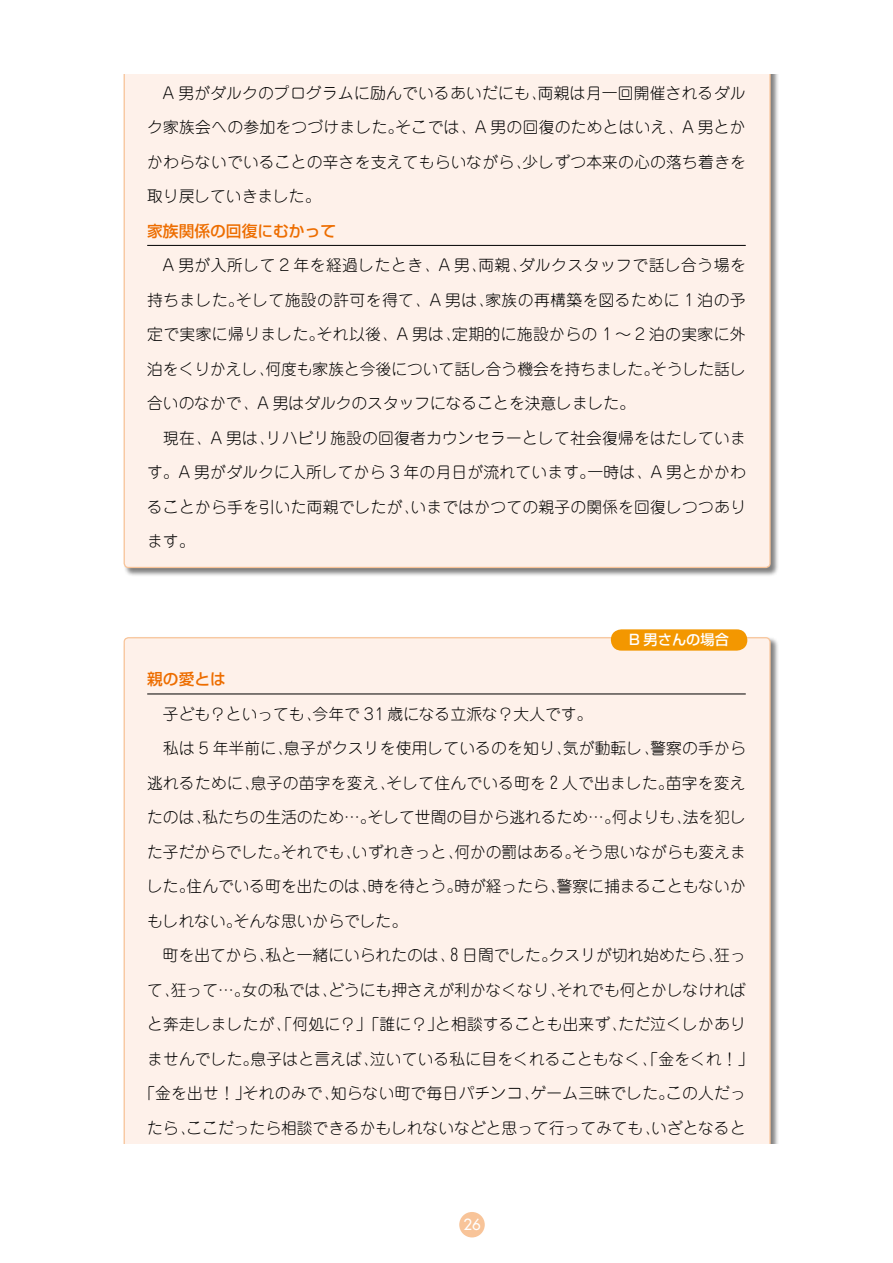
<style>
.page{position:relative;width:893px;height:1263px;background:#fff}
.page>*{position:absolute;margin:0;border:0;box-sizing:border-box;transform-origin:0 0}
.t1{font:300 15.75px/34.5px "Jun 101";letter-spacing:.01em;color:#000;text-align:justify}
.t2{font:500 15.75px "Shin Go";color:#ed6d00}
.t3{font:15px "Futura";color:#fff}
.t4{font:500 14.25px "Shin Go";color:#fff}
.s1{font-family:"Shin Go"}
</style>
<div class="page">
<div style="left:124px;top:638px;width:646px;height:516px;background:#fef1ea;border-radius:4px"></div>
<div style="left:123px;top:55px;width:656px;height:522px;background:#000;opacity:.5"></div>
<div style="left:124px;top:56px;width:646px;height:511px;background:#fef1ea;border-radius:4px"></div>
<div style="left:0;top:43px;width:797px;height:31px;background:#fff"></div>
<div style="left:0;top:1144px;width:799px;height:25px;background:#fff"></div>
<div style="left:459px;top:1212px;width:26px;height:25px;background:#f8c499;border-radius:50%"></div>
<hr style="left:147px;top:245px;width:599px;height:1px;background:#000">
<hr style="left:147px;top:694px;width:599px;height:1px;background:#000">
<div style="left:611px;top:629px;width:136px;height:22px;background:#f39700;border-radius:11px"></div>
<p class="t1" style="left:147px;top:75px;width:600px">　A 男がダルクのプログラムに励んでいるあいだにも、両親は月一回開催されるダルク家族会への参加をつづけました。そこでは、A 男の回復のためとはいえ、A 男とかかわらないでいることの辛さを支えてもらいながら、少しずつ本来の心の落ち着きを取り戻していきました。</p>
<p class="t2" style="left:147px;top:221px;width:190px">家族関係の回復にむかって</p>
<p class="t1" style="left:147px;top:248px;width:600px;text-align:left">　A 男が入所して 2 年を経過したとき、A 男、両親、ダルクスタッフで話し合う場を持ちました。そして施設の許可を得て、A 男は、家族の再構築を図るために 1 泊の予定で実家に帰りました。それ以後、A 男は、定期的に施設からの 1 〜 2 泊の実家に外泊をくりかえし、何度も家族と今後について話し合う機会を持ちました。そうした話し合いのなかで、A 男はダルクのスタッフになることを決意しました。<br>　現在、A 男は、リハビリ施設の回復者カウンセラーとして社会復帰をはたしています。A 男がダルクに入所してから 3 年の月日が流れています。一時は、A 男とかかわることから手を引いた両親でしたが、いまではかつての親子の関係を回復しつつあります。</p>
<p class="t4" style="left:629px;top:631px;width:101px">B 男さんの場合</p>
<p class="t2" style="left:147px;top:669px;width:80px">親の愛とは</p>
<p class="t1" style="left:147px;top:696px;width:447px">　子ども？といっても、今年で 31 歳になる立派な？大人です。</p>
<p class="t1" style="left:147px;top:731px;width:600px">　私は 5 年半前に、息子がクスリを使用しているのを知り、気が動転し、警察の手から</p>
<p class="t1" style="left:147px;top:765px;width:600px">逃れるために、息子の苗字を変え、そして住んでいる町を２人で出ました。苗字を変え</p>
<p class="t1" style="left:147px;top:800px;width:600px">たのは、私たちの生活のため<span class="s1">…</span>。そして世間の目から逃れるため<span class="s1">…</span>。何よりも、法を犯し</p>
<p class="t1" style="left:147px;top:834px;width:600px">た子だからでした。それでも、いずれきっと、何かの罰はある。そう思いながらも変えま</p>
<p class="t1" style="left:147px;top:869px;width:600px">した。住んでいる町を出たのは、時を待とう。時が経ったら、警察に捕まることもないか</p>
<p class="t1" style="left:147px;top:903px;width:261px">もしれない。そんな思いからでした。</p>
<p class="t1" style="left:147px;top:938px;width:600px">　町を出てから、私と一緒にいられたのは、８日間でした。クスリが切れ始めたら、狂っ</p>
<p class="t1" style="left:147px;top:972px;width:600px">て、狂って<span class="s1">…</span>。女の私では、どうにも押さえが利かなくなり、それでも何とかしなければ</p>
<p class="t1" style="left:147px;top:1007px;width:600px">と奔走しましたが、「何処に？」「誰に？」と相談することも出来ず、ただ泣くしかあり</p>
<p class="t1" style="left:147px;top:1041px;width:608px">ませんでした。息子はと言えば、泣いている私に目をくれることもなく、「金をくれ！」</p>
<p class="t1" style="left:139px;top:1076px;width:608px">「金を出せ！」それのみで、知らない町で毎日パチンコ、ゲーム三昧でした。この人だっ</p>
<p class="t1" style="left:147px;top:1110px;width:600px">たら、ここだったら相談できるかもしれないなどと思って行ってみても、いざとなると</p>
<p class="t3" style="left:463px;top:1215px;width:19px">26</p>
</div>
